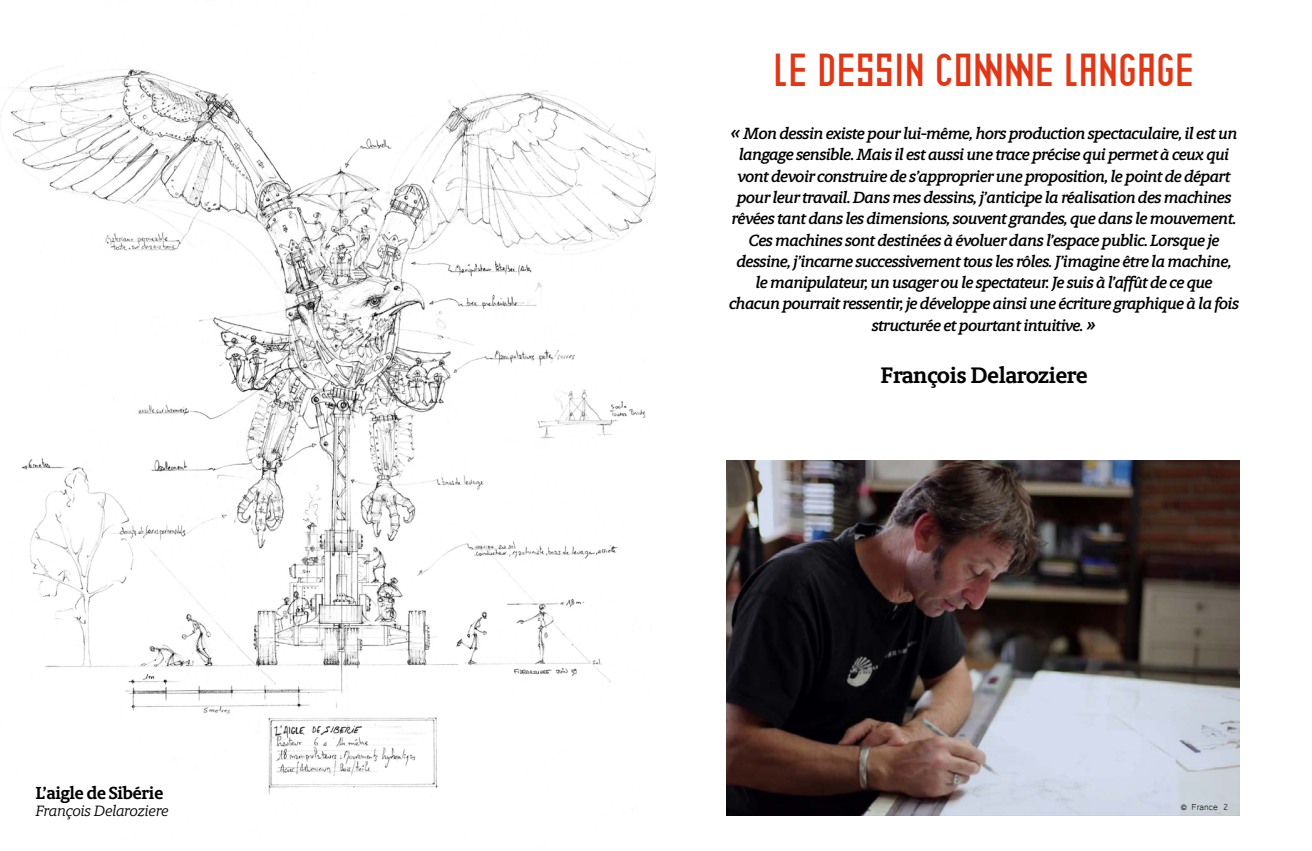
<style>
.page{position:relative;width:1312px;height:851px;background:#fff}
.page>*{position:absolute;margin:0;border:0;box-sizing:border-box;transform-origin:0 0}
.t1{font:46.25px "LHDM 3";color:#e13716;scale:1.07 1}
.t2{font:700 22.5px "Berlingske Slab";letter-spacing:-.01em;color:#000}
.t3{font:700 17.5px "Berlingske Slab";letter-spacing:-.01em;color:#000}
.t4{font:italic 16.25px/21.2px "Berlingske Slab D Bd";letter-spacing:-.04em;color:#000;text-align:center}
.t5{font:italic 15px "Berlingske Slab";letter-spacing:-.02em;color:#000}
.t6{font:11.25px "Microsoft Yi Baiti";color:#000}
.s1{font-size:20px}
</style>
<div class="page">
<img style="left:0;top:66px;width:656px;height:729px">
<img style="left:726px;top:461px;width:512px;height:354px">
<h1 class="t1" style="left:773px;top:49px;width:394px">LE DESSIN COMME LANGAGE</h1>
<p class="t4" style="left:728px;top:122px;width:511px"><span class="s1">«</span> Mon dessin existe pour lui-même, hors production spectaculaire, il est un langage sensible. Mais il est aussi une trace précise qui permet à ceux qui vont devoir construire de s’approprier une proposition, le point de départ pour leur travail. Dans mes dessins, j’anticipe la réalisation des machines rêvées tant dans les dimensions, souvent grandes, que dans le mouvement.<br>Ces machines sont destinées à évoluer dans l’espace public. Lorsque je dessine, j’incarne successivement tous les rôles. J’imagine être la machine, le manipulateur, un usager ou le spectateur. Je suis à l’affût de ce que chacun pourrait ressentir, je développe ainsi une écriture graphique à la fois structurée et pourtant intuitive. <span class="s1">»</span></p>
<h2 class="t2" style="left:880px;top:359px;width:208px">François Delaroziere</h2>
<p class="t3" style="left:35px;top:779px;width:129px">L’aigle de Sibérie</p>
<p class="t5" style="left:35px;top:800px;width:134px">François Delaroziere</p>
<p class="t6" style="left:1180px;top:800px;width:49px">© France 2</p>
</div>
